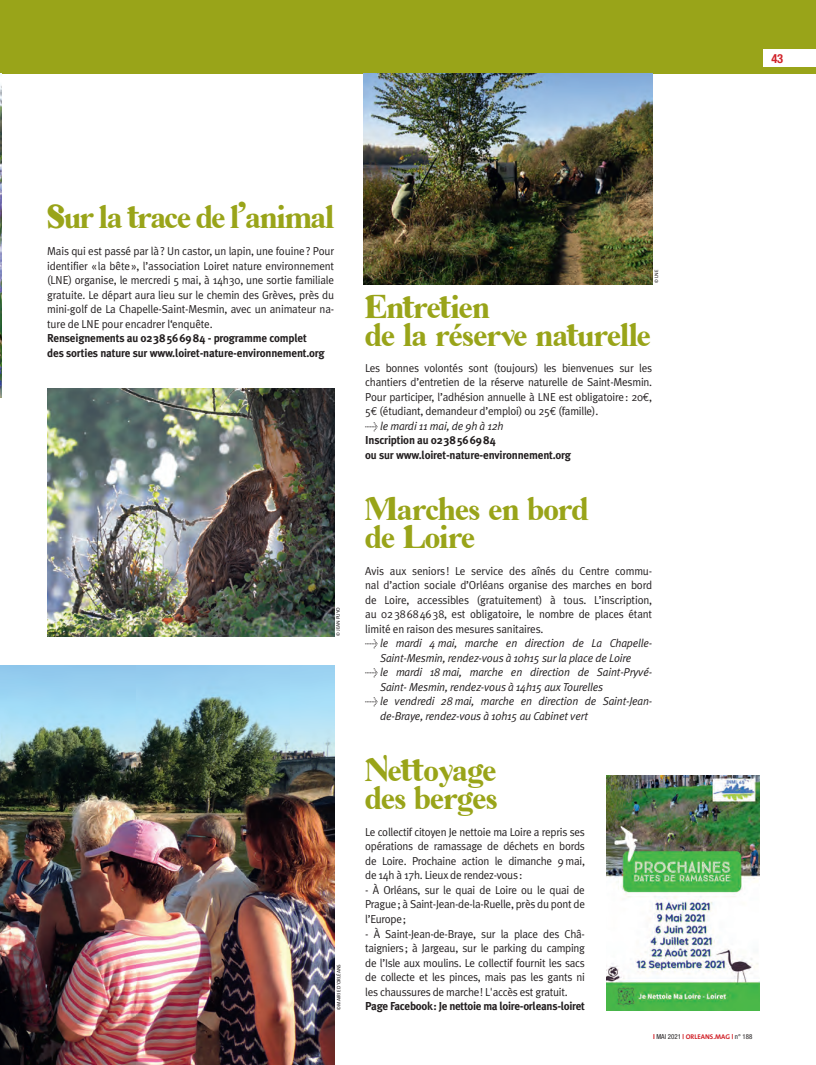
<style>
.page{position:relative;width:816px;height:1065px;background:#fff}
.page>*{position:absolute;margin:0;border:0;box-sizing:border-box;transform-origin:0 0}
.t1{font:30px/27.5px "Amboqia Boriango";letter-spacing:-.015em;color:#99a419}
.t2{font:700 condensed 12.5px "Helvetica Neue";color:#d1232a}
.t3{font:11.5px/14.5px "Meta Plus Normal";letter-spacing:-.02em;color:#231f20;text-align:justify}
.t4{font:italic 11.5px "Meta Plus Normal";letter-spacing:-.015em;color:#231f20}
.t5{font:700 11.5px/14.5px "Meta Plus";letter-spacing:-.015em;color:#231f20}
.t6{font:condensed 6.88px "Helvetica Neue";color:#231f20}
.t7{font:5px "The Sans B5 Plain";color:#231f20}
.s1{font-family:"Euro Mono"}
.s2{font-style:italic}
.s3{font-style:normal}
.s4{font-weight:700;color:#d1232a}
.s5{font-family:"The Sans B7";font-weight:700;font-stretch:normal;color:#d1232a}
</style>
<div class="page">
<div style="left:0;top:0;width:816px;height:74px;background:#99a419"></div>
<div style="left:763px;top:49px;width:53px;height:18px;background:#fff"></div>
<img style="left:606px;top:775px;width:153px;height:234px">
<img style="left:0;top:74px;width:1px;height:323px">
<img style="left:47px;top:388px;width:287px;height:248px">
<img style="left:364px;top:74px;width:288px;height:211px">
<img style="left:0;top:665px;width:334px;height:399px">
<p class="t2" style="left:771px;top:51px;width:13px">43</p>
<h1 class="t1" style="left:47px;top:204px;width:288px">Sur la trace de l’animal</h1>
<p class="t3" style="left:47px;top:244px;width:289px">Mais qui est passé par là? Un castor, un lapin, une fouine? Pour identifier «la bête», l’association Loiret nature environnement (LNE) organise, le mercredi 5 mai, à 14h30, une sortie familiale gratuite. Le départ aura lieu sur le chemin des Grèves, près du mini-golf de La Chapelle-Saint-Mesmin, avec un animateur na&shy;ture de LNE pour encadrer l‘enquête.</p>
<p class="t5" style="left:47px;top:331px;width:279px">Renseignements au 0238566984 - programme complet des sorties nature sur www.loiret-nature-environnement.org</p>
<p class="t7" style="left:335px;top:636px;width:30px;rotate:-90deg">© JEAN PUYO</p>
<p class="t7" style="left:336px;top:1009px;width:48px;rotate:-90deg">© MAIRIE D'ORLÉANS</p>
<p class="t7" style="left:654px;top:283px;width:15px;rotate:-90deg">© LNE</p>
<h1 class="t1" style="left:365px;top:294px;width:287px">Entretien<br>de la réserve naturelle</h1>
<p class="t3" style="left:365px;top:360px;width:289px;text-align:left">Les bonnes volontés sont (toujours) les bienvenues sur les chantiers d’entretien de la réserve naturelle de Saint-Mesmin.<br>Pour participer, l’adhésion annuelle à LNE est obligatoire: 20<span class="s1">€</span>, 5<span class="s1">€</span> (étudiant, demandeur d’emploi) ou 25<span class="s1">€</span> (famille).<br>&gt; <span class="s2">le mardi 11 mai, de 9h à 12h</span></p>
<p class="t5" style="left:365px;top:432px;width:207px">Inscription au 0238566984<br>ou sur www.loiret-nature-environnement.org</p>
<h1 class="t1" style="left:365px;top:496px;width:225px">Marches en bord de Loire</h1>
<p class="t3" style="left:365px;top:563px;width:289px">Avis aux seniors! Le service des aînés du Centre commu-</p>
<p class="t3" style="left:365px;top:577px;width:289px">nal d’action sociale d’Orléans organise des marches en bord</p>
<p class="t3" style="left:365px;top:592px;width:289px">de Loire, accessibles (gratuitement) à tous. L’inscription,</p>
<p class="t3" style="left:365px;top:606px;width:288px">au 0238684638, est obligatoire, le nombre de places étant</p>
<p class="t3" style="left:365px;top:621px;width:180px">limité en raison des mesures sanitaires.</p>
<p class="t4" style="left:365px;top:636px;width:288px"><span class="s3">&gt;</span> le mardi 4 mai, marche en direction de La Chapelle-</p>
<p class="t4" style="left:380px;top:651px;width:253px">Saint-Mesmin, rendez-vous à 10h15 sur la place de Loire</p>
<p class="t4" style="left:365px;top:665px;width:289px"><span class="s3">&gt;</span> le mardi 18 mai, marche en direction de Saint-Pryvé-</p>
<p class="t4" style="left:380px;top:680px;width:225px">Saint- Mesmin, rendez-vous à 14h15 aux Tourelles</p>
<p class="t4" style="left:365px;top:694px;width:289px"><span class="s3">&gt;</span> le vendredi 28 mai, marche en direction de Saint-Jean-</p>
<p class="t4" style="left:380px;top:709px;width:209px">de-Braye, rendez-vous à 10h15 au Cabinet vert</p>
<h1 class="t1" style="left:365px;top:757px;width:134px">Nettoyage des berges</h1>
<p class="t3" style="left:365px;top:824px;width:221px">Le collectif citoyen Je nettoie ma Loire a repris ses opérations de ramassage de déchets en bords de Loire. Prochaine action le dimanche 9 mai, de 14h à 17h. Lieux de rendez-vous:</p>
<p class="t3" style="left:365px;top:882px;width:221px">- À Orléans, sur le quai de Loire ou le quai de Prague; à Saint-Jean-de-la-Ruelle, près du pont de l’Europe;</p>
<p class="t3" style="left:365px;top:925px;width:221px">- À Saint-Jean-de-Braye, sur la place des Châ&shy;taigniers; à Jargeau, sur le parking du camping de l’Isle aux moulins. Le collectif fournit les sacs de collecte et les pinces, mais pas les gants ni les chaussures de marche! L'accès est gratuit.</p>
<p class="t5" style="left:365px;top:998px;width:221px">Page Facebook: Je nettoie ma loire-orleans-loiret</p>
<p class="t6" style="left:653px;top:1032px;width:101px"><span class="s4">I</span> MAI 2021 <span class="s4">|</span> <span class="s5">ORLEANS.MAG</span> <span class="s4">|</span> n° 188</p>
</div>
